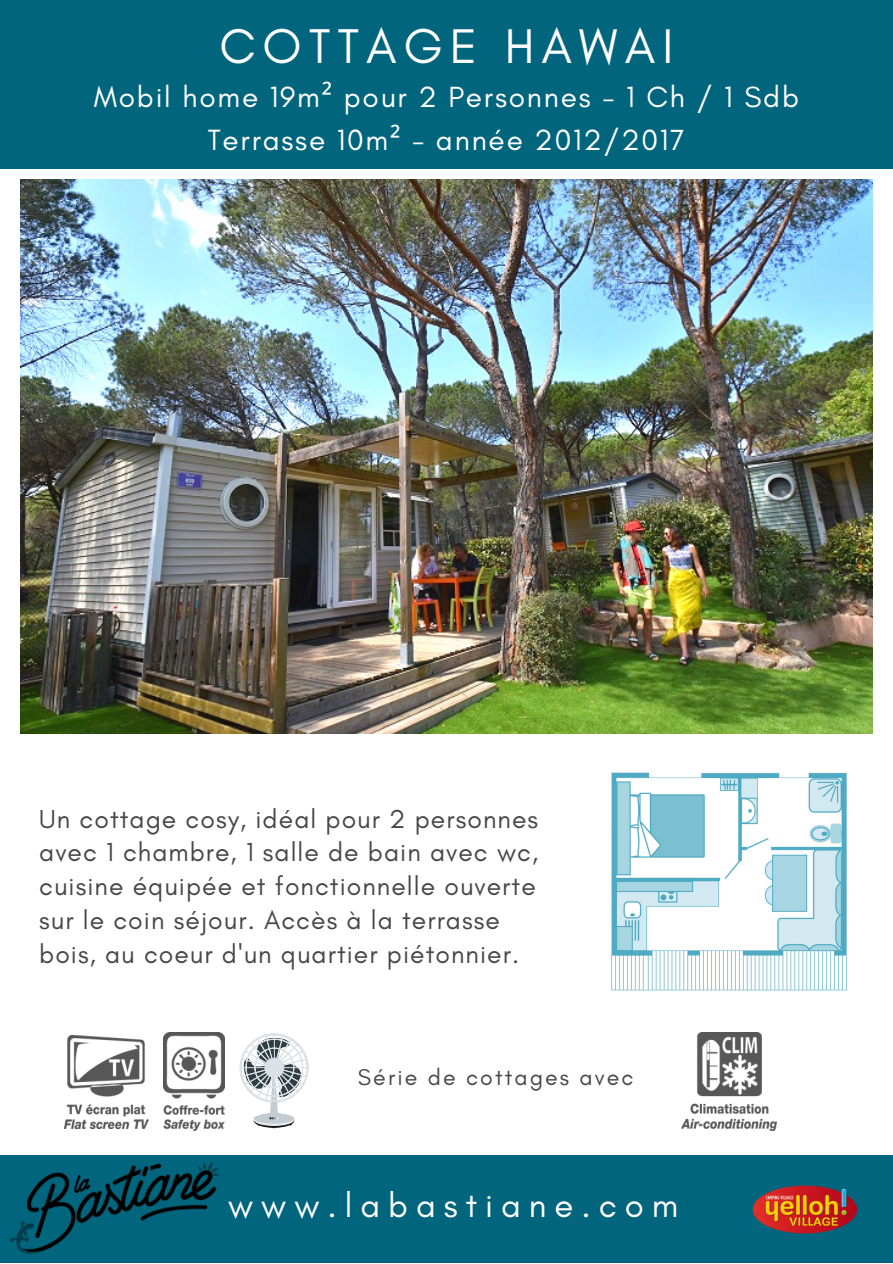
<style>
.page{position:relative;width:893px;height:1264px;background:#fff}
.page>*{position:absolute;margin:0;border:0;box-sizing:border-box;transform-origin:0 0}
.t1{font:49.65px "Glacial Indifference";letter-spacing:.14em;color:#fff}
.t2{font:34.65px "Glacial Indifference";letter-spacing:.23em;color:#fff}
.t3{font:29.7px/43.8px "Glacial Indifference";letter-spacing:.06em;color:#fff;text-align:center}
.t4{font:26.4px/33.8px "Glacial Indifference";letter-spacing:.04em;color:#474747}
.t5{font:23.1px "Glacial Indifference";letter-spacing:.09em;color:#474747}
.s1{font-family:"Noto Sans"}
</style>
<div class="page">
<div style="left:0;top:0;width:892px;height:168px;background:#01657d"></div>
<div style="left:0;top:1154px;width:892px;height:108px;background:#01657d"></div>
<img style="left:752px;top:1185px;width:106px;height:49px">
<img style="left:611px;top:772px;width:236px;height:218px">
<img style="left:21px;top:179px;width:851px;height:555px">
<img style="left:65px;top:1035px;width:84px;height:93px">
<img style="left:681px;top:1032px;width:95px;height:98px">
<img style="left:163px;top:1032px;width:61px;height:98px">
<svg style="left:239px;top:1033px;width:70px;height:95px"></svg>
<img style="left:0;top:1154px;width:240px;height:100px">
<h1 class="t1" style="left:219px;top:16px;width:455px">COTTAGE HAWAI</h1>
<p class="t3" style="left:94px;top:74px;width:706px">Mobil home 19m<span class="s1">²</span> pour 2 Personnes - 1 Ch / 1 Sdb<br>Terrasse 10m<span class="s1">²</span> - année 2012/2017</p>
<p class="t4" style="left:39px;top:801px;width:500px">Un cottage cosy, idéal pour 2 personnes avec 1 chambre, 1 salle de bain avec wc, cuisine équipée et fonctionnelle ouverte sur le coin séjour. Accès à la terrasse bois, au coeur d'un quartier piétonnier.</p>
<p class="t5" style="left:358px;top:1063px;width:277px">Série de cottages avec</p>
<h2 class="t2" style="left:228px;top:1183px;width:451px">www.labastiane.com</h2>
</div>
